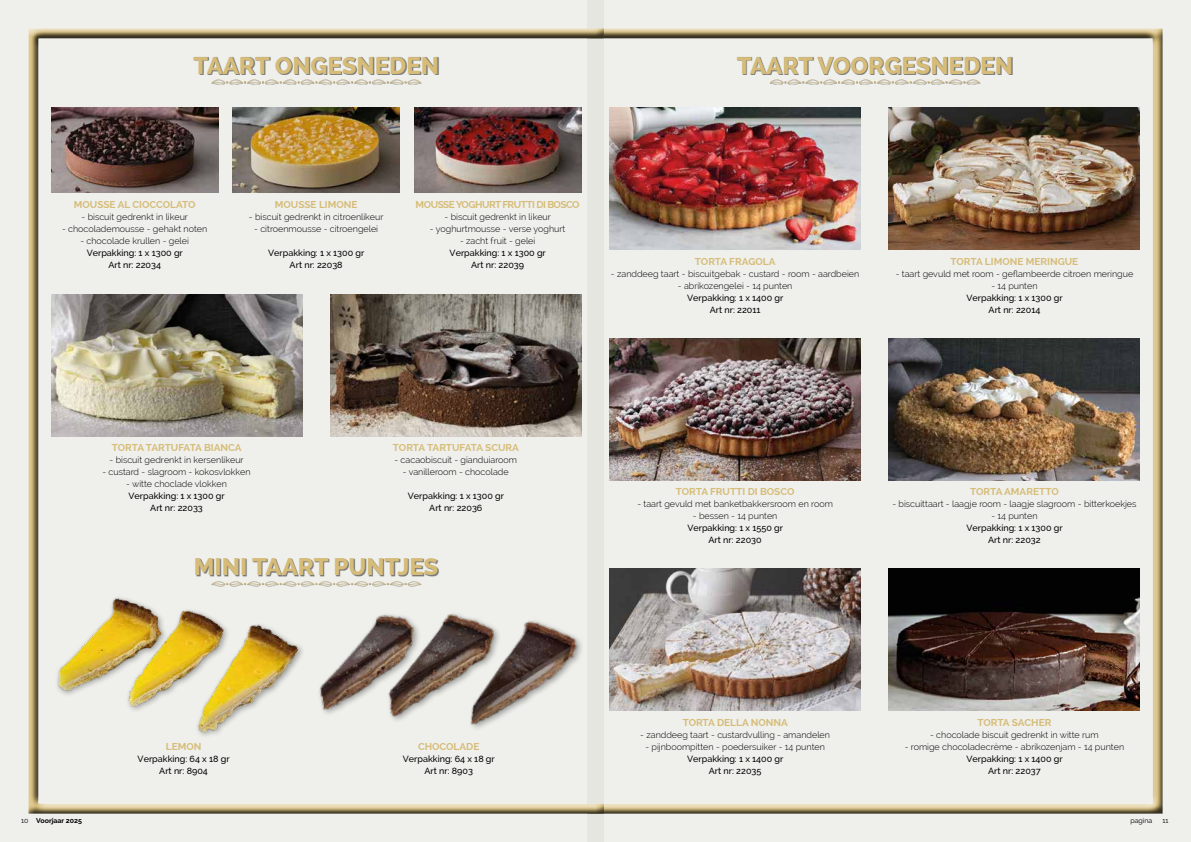
<style>
.page{position:relative;width:1191px;height:842px;background:#fff}
.page>*{position:absolute;margin:0;border:0;box-sizing:border-box;transform-origin:0 0}
.t1{font:800 24px "Raleway";color:#d6bc78}
.t2{font:700 10px "Raleway";color:#d6bc78}
.t3{font:700 10px "Raleway";letter-spacing:-.05em;color:#d6bc78}
.t4{font:300 9px "Raleway";color:#000}
.t5{font:500 9px/12px "Raleway";color:#000;text-align:center}
.t6{font:700 7px "Raleway";color:#000}
.t7{font:7px "Raleway";color:#000}
.s1{font-weight:400}
</style>
<div class="page">
<div style="left:587px;top:0;width:604px;height:842px;background:#eff0ec"></div>
<div style="left:586px;top:28px;width:576px;height:786px;background:#000;opacity:.75"></div>
<div style="left:0;top:0;width:604px;height:842px;background:#eff0ec"></div>
<div style="left:28px;top:28px;width:577px;height:786px;background:#000;opacity:.75"></div>
<div style="left:194px;top:57px;width:245px;height:18px;background:#000;opacity:.5"></div>
<img style="left:51px;top:294px;width:251px;height:142px">
<img style="left:51px;top:108px;width:167px;height:85px">
<img style="left:330px;top:294px;width:251px;height:142px">
<img style="left:232px;top:108px;width:168px;height:85px">
<img style="left:414px;top:108px;width:167px;height:85px">
<div style="left:196px;top:559px;width:243px;height:18px;background:#000;opacity:.5"></div>
<div style="left:55px;top:595px;width:251px;height:144px;background:#eff0ec"></div>
<img style="left:51px;top:596px;width:251px;height:138px">
<img style="left:308px;top:586px;width:283px;height:164px">
<div style="left:211px;top:581px;width:210px;height:6px;background:#000;opacity:.5"></div>
<svg style="left:211px;top:581px;width:210px;height:5px"></svg>
<div style="left:211px;top:79px;width:210px;height:6px;background:#000;opacity:.5"></div>
<svg style="left:211px;top:79px;width:210px;height:5px"></svg>
<div style="left:737px;top:57px;width:276px;height:18px;background:#000;opacity:.5"></div>
<img style="left:609px;top:569px;width:251px;height:142px">
<img style="left:889px;top:569px;width:251px;height:142px">
<img style="left:609px;top:108px;width:251px;height:141px">
<img style="left:889px;top:108px;width:251px;height:141px">
<img style="left:609px;top:338px;width:251px;height:142px">
<img style="left:889px;top:338px;width:251px;height:142px">
<div style="left:770px;top:79px;width:210px;height:6px;background:#000;opacity:.5"></div>
<svg style="left:770px;top:79px;width:209px;height:5px"></svg>
<h1 class="t1" style="left:193px;top:52px;width:247px">TAART ONGESNEDEN</h1>
<h1 class="t1" style="left:736px;top:52px;width:278px">TAART VOORGESNEDEN</h1>
<p class="t2" style="left:74px;top:199px;width:123px">MOUSSE AL CIOCCOLATO</p>
<p class="t4" style="left:82px;top:211px;width:108px">- biscuit gedrenkt in likeur</p>
<p class="t4" style="left:62px;top:223px;width:147px">- chocolademousse - gehakt noten</p>
<p class="t4" style="left:80px;top:235px;width:110px">- chocolade krullen - gelei</p>
<p class="t5" style="left:87px;top:247px;width:98px">Verpakking: 1 x 1300 gr<br>Art nr: 22034</p>
<p class="t2" style="left:275px;top:199px;width:84px">MOUSSE LIMONE</p>
<p class="t4" style="left:249px;top:211px;width:136px">- biscuit gedrenkt in citroenlikeur</p>
<p class="t4" style="left:254px;top:223px;width:125px">- citroenmousse - citroengelei</p>
<p class="t5" style="left:268px;top:247px;width:98px">Verpakking: 1 x 1300 gr<br>Art nr: 22038</p>
<p class="t3" style="left:415px;top:199px;width:166px">MOUSSE YOGHURT FRUTTI DI BOSCO</p>
<p class="t4" style="left:444px;top:211px;width:108px">- biscuit gedrenkt in likeur</p>
<p class="t4" style="left:430px;top:223px;width:137px">- yoghurtmousse - verse yoghurt</p>
<p class="t4" style="left:460px;top:235px;width:77px">- zacht fruit - gelei</p>
<p class="t5" style="left:449px;top:247px;width:98px">Verpakking: 1 x 1300 gr<br>Art nr: 22039</p>
<p class="t2" style="left:695px;top:255px;width:82px">TORTA FRAGOLA</p>
<p class="t4" style="left:611px;top:268px;width:250px">- zanddeeg taart - biscuitgebak - custard - room - aardbeien</p>
<p class="t4" style="left:678px;top:280px;width:116px">- abrikozengelei - 14 punten</p>
<p class="t5" style="left:687px;top:291px;width:98px">Verpakking: 1 x 1400 gr<br>Art nr: 22011</p>
<p class="t2" style="left:950px;top:255px;width:129px">TORTA LIMONE MERINGUE</p>
<p class="t4" style="left:895px;top:268px;width:239px">- taart gevuld met room - geflambeerde citroen meringue</p>
<p class="t4" style="left:991px;top:280px;width:48px">- 14 punten</p>
<p class="t5" style="left:966px;top:291px;width:98px">Verpakking: 1 x 1300 gr<br>Art nr: 22014</p>
<p class="t2" style="left:112px;top:442px;width:131px">TORTA TARTUFATA BIANCA</p>
<p class="t4" style="left:109px;top:455px;width:136px">- biscuit gedrenkt in kersenlikeur</p>
<p class="t4" style="left:102px;top:467px;width:150px">- custard - slagroom - kokosvlokken</p>
<p class="t4" style="left:126px;top:479px;width:102px">- witte choclade vlokken</p>
<p class="t5" style="left:128px;top:490px;width:98px">Verpakking: 1 x 1300 gr<br>Art nr: 22033</p>
<p class="t2" style="left:393px;top:442px;width:127px">TORTA TARTUFATA SCURA</p>
<p class="t4" style="left:394px;top:455px;width:124px">- cacaobiscuit - gianduiaroom</p>
<p class="t4" style="left:403px;top:467px;width:107px">- vanilleroom - chocolade</p>
<p class="t5" style="left:408px;top:490px;width:98px">Verpakking: 1 x 1300 gr<br>Art nr: 22036</p>
<h1 class="t1" style="left:194px;top:553px;width:246px">MINI TAART PUNTJES</h1>
<p class="t2" style="left:676px;top:486px;width:120px">TORTA FRUTTI DI BOSCO</p>
<p class="t4" style="left:637px;top:499px;width:197px">- taart gevuld met banketbakkersroom en room</p>
<p class="t4" style="left:693px;top:511px;width:86px">- bessen - 14 punten</p>
<p class="t5" style="left:687px;top:522px;width:97px">Verpakking: 1 x 1550 gr<br>Art nr: 22030</p>
<p class="t2" style="left:970px;top:486px;width:90px">TORTA AMARETTO</p>
<p class="t4" style="left:892px;top:499px;width:246px">- biscuittaart - laagje room - laagje slagroom - bitterkoekjes</p>
<p class="t4" style="left:991px;top:511px;width:48px">- 14 punten</p>
<p class="t5" style="left:966px;top:522px;width:98px">Verpakking: 1 x 1300 gr<br>Art nr: 22032</p>
<p class="t2" style="left:166px;top:741px;width:37px">LEMON</p>
<p class="t5" style="left:138px;top:753px;width:93px">Verpakking: 64 x 18 gr<br>Art nr: 8904</p>
<p class="t2" style="left:418px;top:741px;width:63px">CHOCOLADE</p>
<p class="t5" style="left:403px;top:753px;width:93px">Verpakking: 64 x 18 gr<br>Art nr: 8903</p>
<p class="t2" style="left:682px;top:716px;width:107px">TORTA DELLA NONNA</p>
<p class="t4" style="left:640px;top:729px;width:191px">- zanddeeg taart - custardvulling - amandelen</p>
<p class="t4" style="left:645px;top:741px;width:181px">- pijnboompitten - poedersuiker - 14 punten</p>
<p class="t5" style="left:687px;top:753px;width:98px">Verpakking: 1 x 1400 gr<br>Art nr: 22035</p>
<p class="t2" style="left:977px;top:716px;width:75px">TORTA SACHER</p>
<p class="t4" style="left:930px;top:729px;width:170px">- chocolade biscuit gedrenkt in witte rum</p>
<p class="t4" style="left:904px;top:741px;width:221px">- romige chocoladecrème - abrikozenjam - 14 punten</p>
<p class="t5" style="left:966px;top:753px;width:98px">Verpakking: 1 x 1400 gr<br>Art nr: 22037</p>
<p class="t6" style="left:21px;top:816px;width:62px"><span class="s1">10</span> Voorjaar 2025</p>
<p class="t7" style="left:1130px;top:816px;width:23px">pagina</p>
<p class="t7" style="left:1162px;top:816px;width:7px">11</p>
</div>
